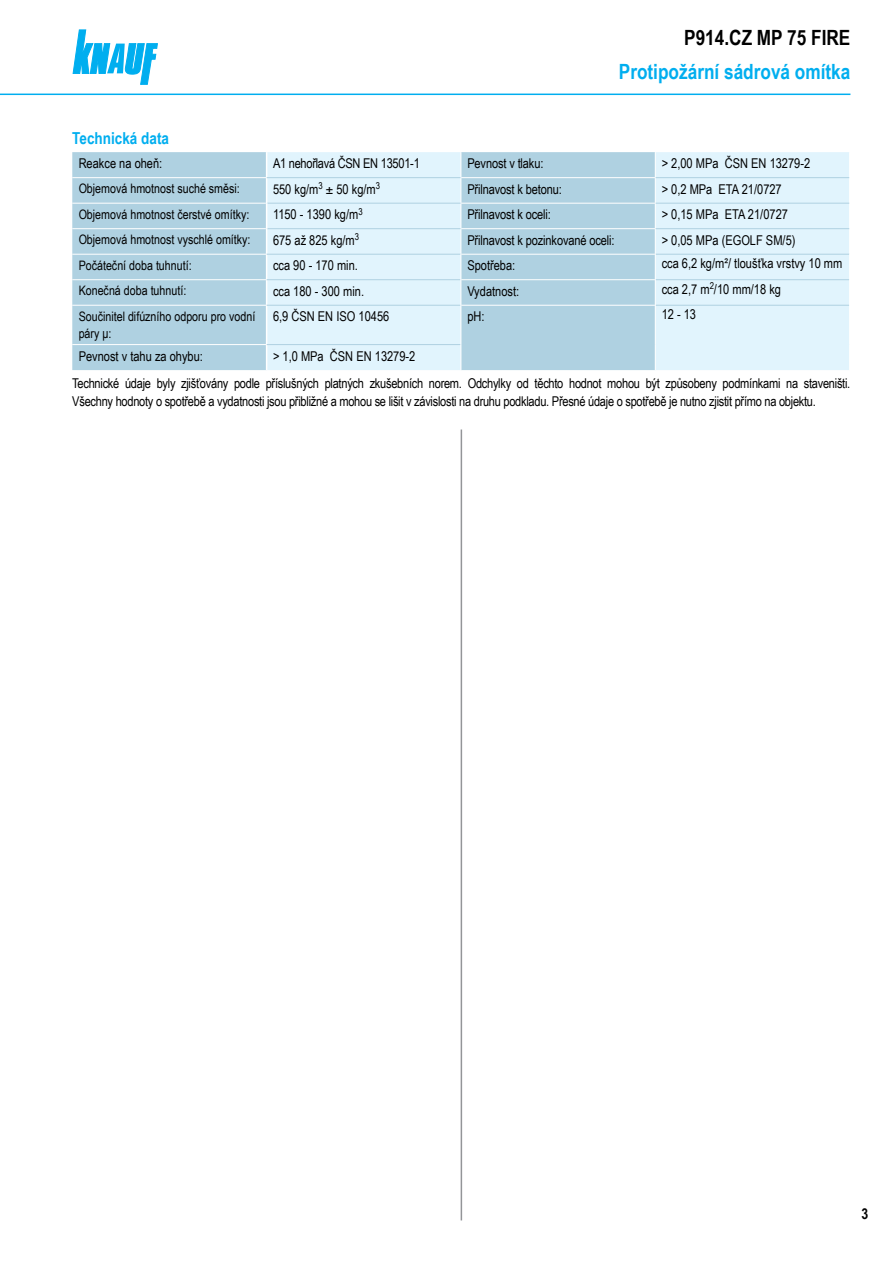
<style>
.page{position:relative;width:893px;height:1263px;background:#fff}
.page>*{position:absolute;margin:0;border:0;box-sizing:border-box;transform-origin:0 0}
.t1{font:700 21px "Arial Narrow";color:#00aeef}
.t2{font:700 21px "Arial Narrow";color:#000}
.t3{font:700 16.5px "Arial Narrow";color:#00aeef}
.t4{font:700 15px "Arial Narrow";color:#000}
.t5{font:13.5px/27.5px "Arial Narrow";letter-spacing:-.02em;color:#000}
.t6{font:13.5px "Arial Narrow";color:#000}
.t7{font:13.05px/17.2px "Arial Narrow";color:#000}
</style>
<div class="page">
<svg style="left:73px;top:30px;width:84px;height:54px"></svg>
<hr style="left:461px;top:429px;width:1px;height:791px;background:#939598">
<hr style="left:0;top:94px;width:850px;height:1px;background:#00aeef">
<div style="left:72px;top:152px;width:194px;height:218px;background:#afd1e1"></div>
<svg style="left:267px;top:152px;width:582px;height:218px;background:#d0e8f3"></svg>
<hr style="left:267px;top:177px;width:194px;height:1px;background:#afd1e1">
<hr style="left:267px;top:203px;width:194px;height:1px;background:#afd1e1">
<hr style="left:267px;top:228px;width:194px;height:1px;background:#afd1e1">
<hr style="left:267px;top:254px;width:194px;height:1px;background:#afd1e1">
<hr style="left:267px;top:279px;width:194px;height:1px;background:#afd1e1">
<hr style="left:267px;top:305px;width:194px;height:1px;background:#afd1e1">
<hr style="left:267px;top:344px;width:194px;height:1px;background:#afd1e1">
<hr style="left:72px;top:177px;width:195px;height:1px;background:#fff">
<hr style="left:72px;top:305px;width:195px;height:1px;background:#fff">
<hr style="left:72px;top:344px;width:195px;height:1px;background:#fff">
<hr style="left:461px;top:177px;width:194px;height:1px;background:#fff">
<hr style="left:461px;top:203px;width:194px;height:1px;background:#fff">
<hr style="left:461px;top:228px;width:194px;height:1px;background:#fff">
<hr style="left:461px;top:254px;width:194px;height:1px;background:#fff">
<hr style="left:461px;top:279px;width:194px;height:1px;background:#fff">
<hr style="left:461px;top:305px;width:194px;height:1px;background:#fff">
<hr style="left:656px;top:177px;width:193px;height:1px;background:#afd1e1">
<hr style="left:656px;top:203px;width:193px;height:1px;background:#afd1e1">
<hr style="left:656px;top:228px;width:193px;height:1px;background:#afd1e1">
<hr style="left:656px;top:254px;width:193px;height:1px;background:#afd1e1">
<hr style="left:656px;top:279px;width:193px;height:1px;background:#afd1e1">
<hr style="left:656px;top:305px;width:193px;height:1px;background:#afd1e1">
<hr style="left:72px;top:203px;width:194px;height:1px;background:#fff">
<hr style="left:72px;top:228px;width:194px;height:1px;background:#fff">
<hr style="left:72px;top:254px;width:195px;height:1px;background:#fff">
<hr style="left:72px;top:279px;width:195px;height:1px;background:#fff">
<svg style="left:461px;top:152px;width:1px;height:153px"></svg>
<hr style="left:461px;top:305px;width:1px;height:40px;background:#fff">
<svg style="left:461px;top:345px;width:1px;height:25px"></svg>
<svg style="left:655px;top:152px;width:1px;height:153px"></svg>
<hr style="left:655px;top:305px;width:1px;height:40px;background:#fff">
<svg style="left:655px;top:345px;width:1px;height:25px"></svg>
<h1 class="t2" style="left:684px;top:22px;width:168px">P914.CZ MP 75 FIRE</h1>
<h1 class="t1" style="left:619px;top:56px;width:233px">Protipožární sádrová omítka</h1>
<p class="t3" style="left:72px;top:125px;width:98px">Technická data</p>
<p class="t6" style="left:79px;top:154px;width:85px">Reakce na oheň:</p>
<p class="t5" style="left:273px;top:149px;width:148px">A1 nehořlavá ČSN EN 13501-1</p>
<p class="t5" style="left:467px;top:149px;width:78px">Pevnost v tlaku:</p>
<p class="t6" style="left:662px;top:154px;width:150px">&gt; 2,00 MPa ČSN EN 13279-2</p>
<p class="t7" style="left:79px;top:180px;width:163px">Objemová hmotnost suché směsi:</p>
<p class="t5" style="left:273px;top:175px;width:109px">550 kg/m<sup>3</sup> ± 50 kg/m<sup>3</sup></p>
<p class="t5" style="left:467px;top:175px;width:96px">Přilnavost k betonu:</p>
<p class="t6" style="left:662px;top:179px;width:122px">&gt; 0,2 MPa ETA 21/0727</p>
<p class="t7" style="left:79px;top:205px;width:172px">Objemová hmotnost čerstvé omítky:</p>
<p class="t6" style="left:273px;top:205px;width:91px">1150 - 1390 kg/m<sup>3</sup></p>
<p class="t5" style="left:467px;top:200px;width:85px">Přilnavost k oceli:</p>
<p class="t6" style="left:662px;top:205px;width:128px">&gt; 0,15 MPa ETA 21/0727</p>
<p class="t7" style="left:79px;top:231px;width:173px">Objemová hmotnost vyschlé omítky:</p>
<p class="t6" style="left:273px;top:230px;width:88px">675 až 825 kg/m<sup>3</sup></p>
<p class="t5" style="left:467px;top:226px;width:149px">Přilnavost k pozinkované oceli:</p>
<p class="t6" style="left:662px;top:230px;width:135px">&gt; 0,05 MPa (EGOLF SM/5)</p>
<p class="t7" style="left:79px;top:256px;width:115px">Počáteční doba tuhnutí:</p>
<p class="t6" style="left:273px;top:256px;width:86px">cca 90 - 170 min.</p>
<p class="t6" style="left:467px;top:256px;width:50px">Spotřeba:</p>
<p class="t6" style="left:662px;top:253px;width:182px">cca 6,2 kg/m²/ tloušťka vrstvy 10 mm</p>
<p class="t7" style="left:79px;top:282px;width:109px">Konečná doba tuhnutí:</p>
<p class="t6" style="left:273px;top:281px;width:93px">cca 180 - 300 min.</p>
<p class="t6" style="left:467px;top:281px;width:53px">Vydatnost:</p>
<p class="t6" style="left:662px;top:279px;width:121px">cca 2,7 m<sup>2</sup>/10 mm/18 kg</p>
<p class="t7" style="left:79px;top:307px;width:178px">Součinitel difúzního odporu pro vodní páry μ:</p>
<p class="t6" style="left:273px;top:307px;width:118px">6,9 ČSN EN ISO 10456</p>
<p class="t5" style="left:467px;top:302px;width:19px">pH:</p>
<p class="t5" style="left:662px;top:300px;width:36px">12 - 13</p>
<p class="t6" style="left:79px;top:346px;width:126px">Pevnost v tahu za ohybu:</p>
<p class="t5" style="left:72px;top:342px;width:779px;text-indent:201px">&gt; 1,0 MPa ČSN EN 13279-2<br>Technické údaje byly zjišťovány podle příslušných platných zkušebních norem. Odchylky od těchto hodnot mohou být způsobeny podmínkami na staveništi.</p>
<p class="t5" style="left:72px;top:387px;width:745px">Všechny hodnoty o spotřebě a vydatnosti jsou přibližné a mohou se lišit v závislosti na druhu podkladu. Přesné údaje o spotřebě je nutno zjistit přímo na objektu.</p>
<p class="t4" style="left:861px;top:1202px;width:8px">3</p>
</div>
